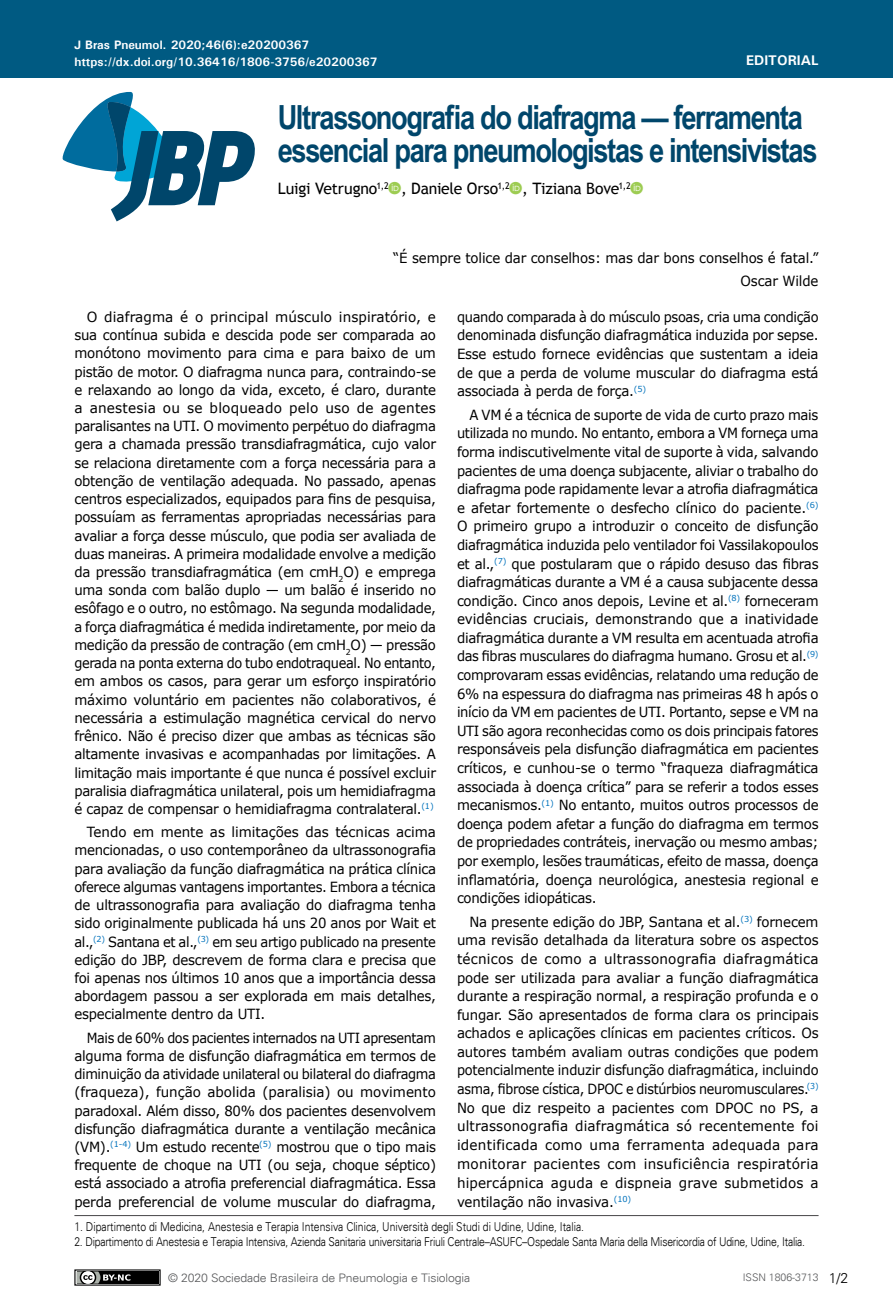
<style>
.page{position:relative;width:893px;height:1315px;background:#fff}
.page>*{position:absolute;margin:0;border:0;box-sizing:border-box;transform-origin:0 0}
.t1{font:700 33.25px/33.2px "Arial Narrow";letter-spacing:-.04em;color:#00466b}
.t2{font:21px "ID font Regular";color:#9dcc52}
.t3{font:15.75px "Trebuchet MS";letter-spacing:-.015em;color:#000}
.t4{font:14px/18.2px "Verdana";letter-spacing:-.02em;color:#000;text-align:justify}
.t5{font:14px/18.6px "Verdana";letter-spacing:-.02em;color:#000;text-align:justify;scale:.94 1}
.t6{font:14px/18.7px "Verdana";letter-spacing:-.02em;color:#000;text-align:right;scale:.95 1}
.t7{font:14px/18.2px "Verdana";letter-spacing:-.02em;color:#000;text-align:justify;scale:.96 1}
.t8{font:14px/18.2px "Verdana";letter-spacing:-.02em;color:#000;text-align:justify;scale:.92 1}
.t9{font:14px/18.6px "Verdana";letter-spacing:-.02em;color:#000;text-align:justify;scale:.93 1}
.t10{font:700 14px "Univers";color:#fff}
.t11{font:300 14px "Univers";color:#000}
.t12{font:300 12.25px "Univers";letter-spacing:-.02em;color:#000;scale:.85 1}
.t13{font:300 12.25px "Univers";color:#000;scale:.85 1}
.t14{font:700 12.25px "Univers";color:#fff}
.t15{font:300 11.72px "Univers";letter-spacing:-.01em;color:#58595b;scale:1.04 1}
.t16{font:300 10.5px "Univers";color:#58595b}
.s1{font-family:"ID font Regular";font-size:21px;color:#9dcc52}
</style>
<div class="page">
<div style="left:0;top:0;width:893px;height:78px;background:#005a82"></div>
<svg style="left:62px;top:91px;width:193px;height:130px"></svg>
<div style="left:75px;top:1270px;width:85px;height:15px;background:#000"></div>
<div style="left:74px;top:1269px;width:87px;height:16px;border:1px solid #000"></div>
<svg style="left:74px;top:1269px;width:56px;height:17px"></svg>
<hr style="left:74px;top:1215px;width:745px;height:1px;background:#464547">
<p class="t14" style="left:74px;top:37px;width:236px">J Bras Pneumol. 2020;46(6):e20200367</p>
<p class="t14" style="left:74px;top:54px;width:305px">https://dx.doi.org/10.36416/1806-3756/e20200367</p>
<p class="t10" style="left:746px;top:52px;width:74px">EDITORIAL</p>
<h1 class="t1" style="left:278px;top:99px;width:541px">Ultrassonografia do diafragma — ferramenta essencial para pneumologistas e intensivistas</h1>
<p class="t3" style="left:278px;top:179px;width:355px">Luigi Vetrugno<sup>1,2</sup><span class="s1">a</span>, Daniele Orso<sup>1,2</sup><span class="s1">a</span>, Tiziana Bove<sup>1,2</sup></p>
<h2 class="t2" style="left:630px;top:177px;width:14px">a</h2>
<p class="t6" style="left:393px;top:246px;width:449px;line-height:23.4px">“É sempre tolice dar conselhos: mas dar bons conselhos é fatal.”<br>Oscar Wilde</p>
<p class="t4" style="left:74px;top:308px;width:363px;text-indent:12px">O diafragma é o principal músculo inspiratório, e sua contínua subida e descida pode ser comparada ao monótono movimento para cima e para baixo de um pistão de motor. O diafragma nunca para, contraindo-se e relaxando ao longo da vida, exceto, é claro, durante a anestesia ou se bloqueado pelo uso de agentes paralisantes na UTI. O movimento perpétuo do diafragma gera a chamada pressão transdiafragmática, cujo valor se relaciona diretamente com a força necessária para a obtenção de ventilação adequada. No passado, apenas centros especializados, equipados para fins de pesquisa, possuíam as ferramentas apropriadas necessárias para avaliar a força desse músculo, que podia ser avaliada de duas maneiras. A primeira modalidade envolve a medição da pressão transdiafragmática (em cmH<sub>2</sub>O) e emprega uma sonda com balão duplo — um balão é inserido no esôfago e o outro, no estômago. Na segunda modalidade, a força diafragmática é medida indiretamente, por meio da medição da pressão de contração (em cmH<sub>2</sub>O) — pressão gerada na ponta externa do tubo endotraqueal. No entanto, em ambos os casos, para gerar um esforço inspiratório máximo voluntário em pacientes não colaborativos, é necessária a estimulação magnética cervical do nervo frênico. Não é preciso dizer que ambas as técnicas são altamente invasivas e acompanhadas por limitações. A limitação mais importante é que nunca é possível excluir paralisia diafragmática unilateral, pois um hemidiafragma é capaz de compensar o hemidiafragma contralateral.<sup>(1)</sup></p>
<p class="t7" style="left:74px;top:823px;width:378px;text-indent:12px">Tendo em mente as limitações das técnicas acima mencionadas, o uso contemporâneo da ultrassonografia para avaliação da função diafragmática na prática clínica oferece algumas vantagens importantes. Embora a técnica de ultrassonografia para avaliação do diafragma tenha sido originalmente publicada há uns 20 anos por Wait et al.,<sup>(2)</sup> Santana et al.,<sup>(3)</sup> em seu artigo publicado na presente edição do JBP, descrevem de forma clara e precisa que foi apenas nos últimos 10 anos que a importância dessa abordagem passou a ser explorada em mais detalhes, especialmente dentro da UTI.</p>
<p class="t8" style="left:74px;top:1028px;width:395px;text-indent:12px">Mais de 60% dos pacientes internados na UTI apresentam alguma forma de disfunção diafragmática em termos de diminuição da atividade unilateral ou bilateral do diafragma (fraqueza), função abolida (paralisia) ou movimento paradoxal. Além disso, 80% dos pacientes desenvolvem disfunção diafragmática durante a ventilação mecânica (VM).<sup>(1-4)</sup> Um estudo recente<sup>(5)</sup> mostrou que o tipo mais frequente de choque na UTI (ou seja, choque séptico) está associado a atrofia preferencial diafragmática. Essa perda preferencial de volume muscular do diafragma,</p>
<p class="t9" style="left:457px;top:308px;width:390px">quando comparada à do músculo psoas, cria uma condição denominada disfunção diafragmática induzida por sepse.<br>Esse estudo fornece evidências que sustentam a ideia de que a perda de volume muscular do diafragma está associada à perda de força.<sup>(5)</sup></p>
<p class="t5" style="left:457px;top:405px;width:386px;text-indent:12px">A VM é a técnica de suporte de vida de curto prazo mais utilizada no mundo. No entanto, embora a VM forneça uma forma indiscutivelmente vital de suporte à vida, salvando pacientes de uma doença subjacente, aliviar o trabalho do diafragma pode rapidamente levar a atrofia diafragmática e afetar fortemente o desfecho clínico do paciente.<sup>(6)<br></sup>O primeiro grupo a introduzir o conceito de disfunção diafragmática induzida pelo ventilador foi Vassilakopoulos et al.,<sup>(7)</sup> que postularam que o rápido desuso das fibras diafragmáticas durante a VM é a causa subjacente dessa condição. Cinco anos depois, Levine et al.<sup>(8)</sup> forneceram evidências cruciais, demonstrando que a inatividade diafragmática durante a VM resulta em acentuada atrofia das fibras musculares do diafragma humano. Grosu et al.<sup>(9) </sup>comprovaram essas evidências, relatando uma redução de 6% na espessura do diafragma nas primeiras 48 h após o início da VM em pacientes de UTI. Portanto, sepse e VM na UTI são agora reconhecidas como os dois principais fatores responsáveis pela disfunção diafragmática em pacientes críticos, e cunhou-se o termo “fraqueza diafragmática associada à doença crítica” para se referir a todos esses mecanismos.<sup>(1)</sup> No entanto, muitos outros processos de doença podem afetar a função do diafragma em termos de propriedades contráteis, inervação ou mesmo ambas; por exemplo, lesões traumáticas, efeito de massa, doença inflamatória, doença neurológica, anestesia regional e condições idiopáticas.</p>
<p class="t6" style="left:457px;top:912px;width:382px;text-align:justify;text-indent:12px">Na presente edição do JBP, Santana et al.<sup>(3)</sup> fornecem uma revisão detalhada da literatura sobre os aspectos técnicos de como a ultrassonografia diafragmática pode ser utilizada para avaliar a função diafragmática durante a respiração normal, a respiração profunda e o fungar. São apresentados de forma clara os principais achados e aplicações clínicas em pacientes críticos. Os autores também avaliam outras condições que podem potencialmente induzir disfunção diafragmática, incluindo asma, fibrose cística, DPOC e distúrbios neuromusculares.<sup>(3)<br></sup>No que diz respeito a pacientes com DPOC no PS, a ultrassonografia diafragmática só recentemente foi identificada como uma ferramenta adequada para monitorar pacientes com insuficiência respiratória hipercápnica aguda e dispneia grave submetidos a ventilação não invasiva.<sup>(10)</sup></p>
<p class="t13" style="left:74px;top:1219px;width:601px">1. Dipartimento di Medicina, Anestesia e Terapia Intensiva Clinica, Università degli Studi di Udine, Udine, Italia.</p>
<p class="t12" style="left:74px;top:1233px;width:861px">2. Dipartimento di Anestesia e Terapia Intensiva, Azienda Sanitaria universitaria Friuli Centrale–ASUFC–Ospedale Santa Maria della Misericordia of Udine, Udine, Italia.</p>
<p class="t15" style="left:168px;top:1270px;width:292px">© 2020 Sociedade Brasileira de Pneumologia e Tisiologia</p>
<p class="t16" style="left:743px;top:1271px;width:77px">ISSN 1806-3713</p>
<p class="t11" style="left:829px;top:1269px;width:21px">1/2</p>
</div>
